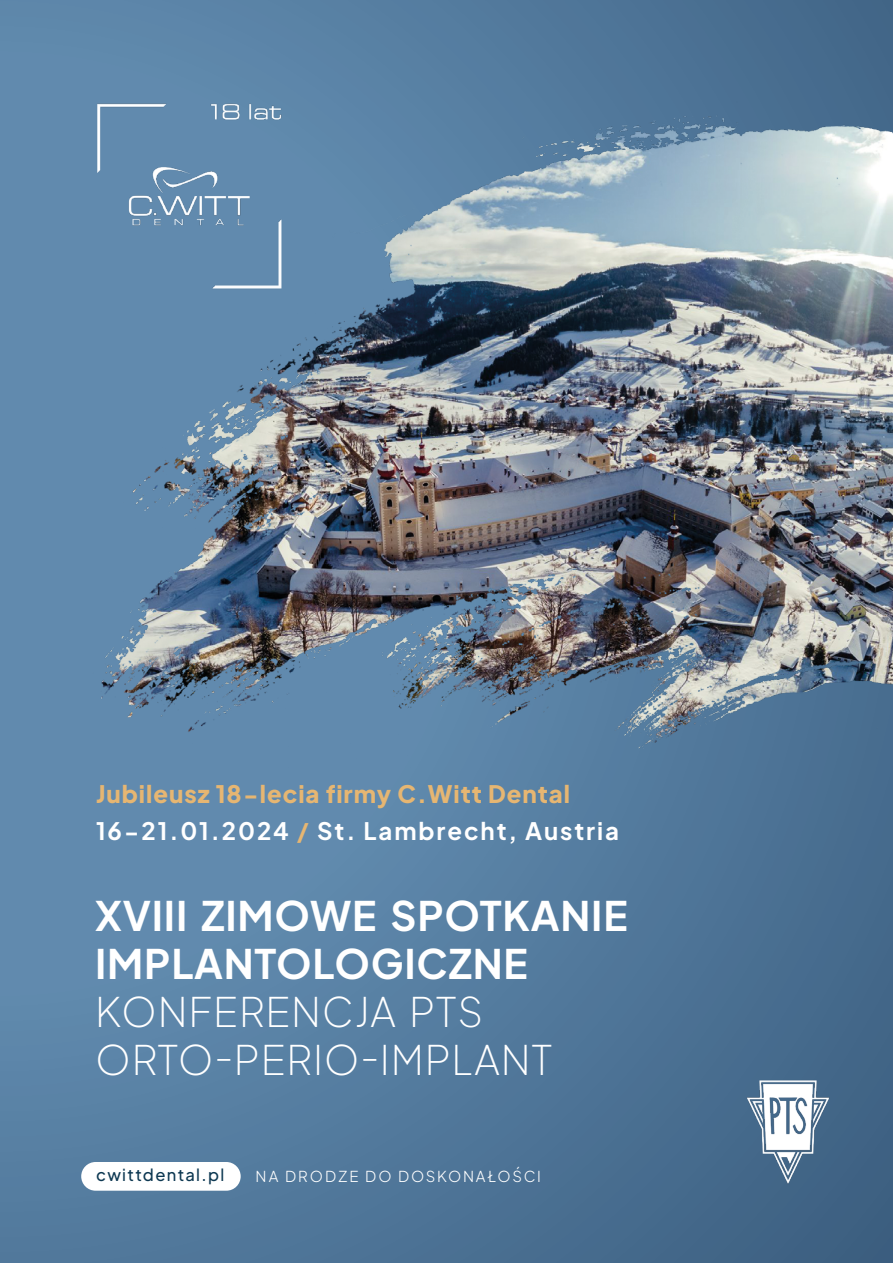
<style>
.page{position:relative;width:893px;height:1263px;background:#fff}
.page>*{position:absolute;margin:0;border:0;box-sizing:border-box;transform-origin:0 0}
.t1{font:700 40.5px/48px "Plus Jakarta Sans";letter-spacing:.02em;color:#fff}
.t2{font:200 40.5px/48px "Plus Jakarta Sans";letter-spacing:.02em;color:#fff}
.t3{font:800 24px/37.3px "Plus Jakarta Sans";letter-spacing:.04em;color:#e6b672}
.t4{font:500 16.5px "Plus Jakarta Sans";letter-spacing:.08em;color:#0d3852}
.t5{font:300 15px "Plus Jakarta Sans";letter-spacing:.11em;color:#fff}
.s1{font-weight:700;color:#fff}
.s2{font-weight:700}
</style>
<div class="page">
<div style="left:0;top:0;width:893px;height:1263px;background:linear-gradient(to right,#628baf,#44688a)"></div>
<div style="left:81px;top:1162px;width:160px;height:29px;background:#fff;border-radius:14px"></div>
<img style="left:40px;top:81px;width:853px;height:733px">
<img style="left:738px;top:1067px;width:100px;height:127px">
<p class="t3" style="left:96px;top:773px;width:524px">Jubileusz 18-lecia firmy C.Witt Dental<br><span class="s1">16-21.01.2024</span> <span class="s2">/</span> <span class="s1">St. Lambrecht, Austria</span></p>
<h1 class="t1" style="left:95px;top:887px;width:534px">XVIII ZIMOWE SPOTKANIE<br>IMPLANTOLOGICZNE</h1>
<h1 class="t2" style="left:95px;top:983px;width:459px">KONFERENCJA PTS<br>ORTO-PERIO-IMPLANT</h1>
<p class="t4" style="left:96px;top:1161px;width:130px">cwittdental.pl</p>
<p class="t5" style="left:256px;top:1164px;width:287px">NA DRODZE DO DOSKONAŁOŚCI</p>
</div>
